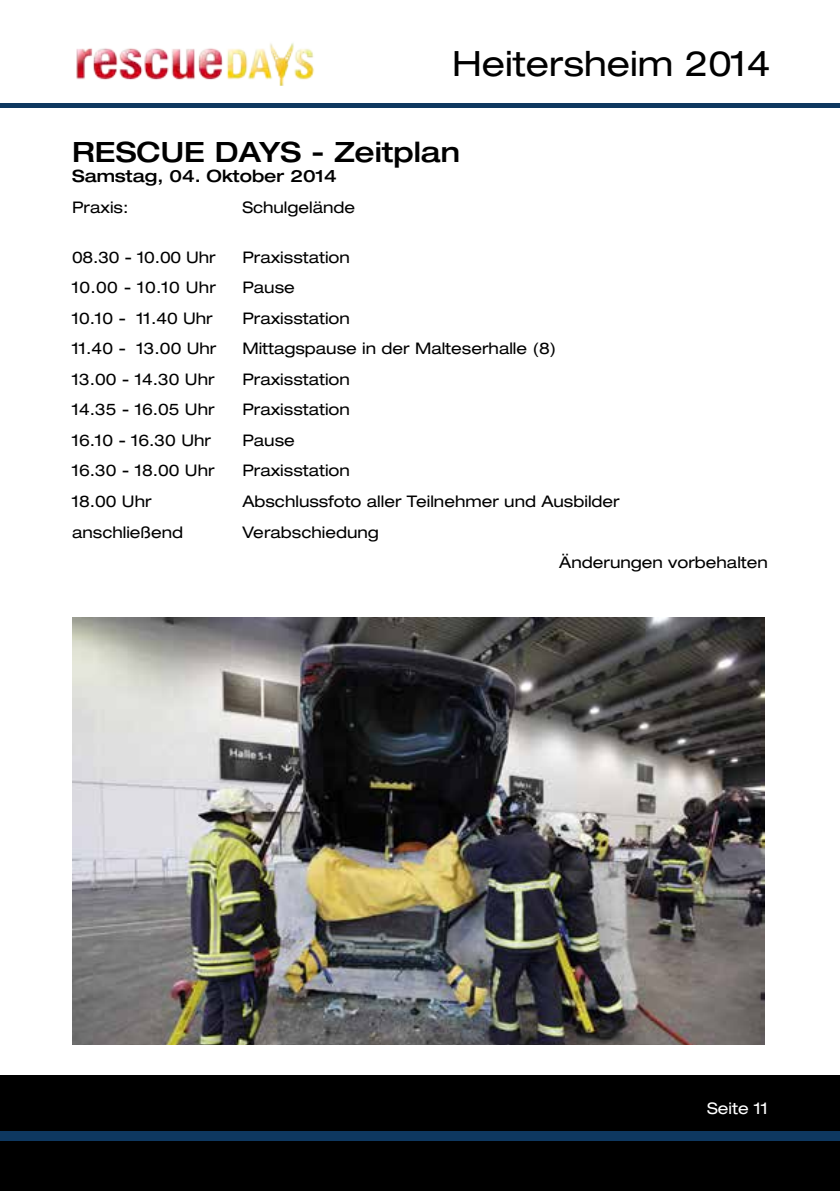
<style>
.page{position:relative;width:840px;height:1191px;background:#fff}
.page>*{position:absolute;margin:0;border:0;box-sizing:border-box;transform-origin:0 0}
.t1{font:expanded 34.8px "Helvetica Neue LT Pro";color:#000}
.t2{font:500 expanded 28px "Helvetica Neue LT Pro";color:#000}
.t3{font:500 expanded 17px "Helvetica Neue LT Pro";color:#000}
.t4{font:expanded 16px "Helvetica Neue LT Pro";color:#000}
.t5{font:expanded 16px "Helvetica Neue LT Pro";letter-spacing:.02em;color:#000}
.t6{font:expanded 16px "Helvetica Neue LT Pro";color:#fff}
</style>
<div class="page">
<img style="left:72px;top:618px;width:692px;height:426px">
<div style="left:0;top:1075px;width:839px;height:116px;background:#000"></div>
<hr style="left:0;top:104px;width:839px;height:4px;background:#0e3860">
<img style="left:76px;top:43px;width:238px;height:42px">
<div style="left:0;top:1131px;width:839px;height:10px;background:#0e3860"></div>
<h1 class="t1" style="left:452px;top:42px;width:320px">Heitersheim 2014</h1>
<h2 class="t2" style="left:72px;top:134px;width:389px">RESCUE DAYS - Zeitplan</h2>
<p class="t3" style="left:72px;top:165px;width:266px">Samstag, 04. Oktober 2014</p>
<p class="t4" style="left:72px;top:197px;width:58px">Praxis:</p>
<p class="t4" style="left:242px;top:197px;width:114px">Schulgelände</p>
<p class="t4" style="left:72px;top:247px;width:145px">08.30 - 10.00 Uhr</p>
<p class="t4" style="left:242px;top:247px;width:109px">Praxisstation</p>
<p class="t5" style="left:72px;top:277px;width:145px">10.00 - 10.10 Uhr</p>
<p class="t4" style="left:242px;top:277px;width:54px">Pause</p>
<p class="t4" style="left:72px;top:308px;width:142px">10.10 - 11.40 Uhr</p>
<p class="t4" style="left:242px;top:308px;width:109px">Praxisstation</p>
<p class="t4" style="left:72px;top:338px;width:146px">11.40 - 13.00 Uhr</p>
<p class="t4" style="left:242px;top:338px;width:315px">Mittagspause in der Malteserhalle (8)</p>
<p class="t4" style="left:72px;top:369px;width:144px">13.00 - 14.30 Uhr</p>
<p class="t4" style="left:242px;top:369px;width:109px">Praxisstation</p>
<p class="t4" style="left:72px;top:399px;width:144px">14.35 - 16.05 Uhr</p>
<p class="t4" style="left:242px;top:399px;width:109px">Praxisstation</p>
<p class="t4" style="left:72px;top:430px;width:140px">16.10 - 16.30 Uhr</p>
<p class="t4" style="left:242px;top:430px;width:54px">Pause</p>
<p class="t4" style="left:72px;top:460px;width:144px">16.30 - 18.00 Uhr</p>
<p class="t4" style="left:242px;top:460px;width:109px">Praxisstation</p>
<p class="t4" style="left:72px;top:491px;width:81px">18.00 Uhr</p>
<p class="t4" style="left:242px;top:491px;width:378px">Abschlussfoto aller Teilnehmer und Ausbilder</p>
<p class="t4" style="left:72px;top:522px;width:112px">anschließend</p>
<p class="t4" style="left:242px;top:522px;width:138px">Verabschiedung</p>
<p class="t4" style="left:559px;top:552px;width:210px">Änderungen vorbehalten</p>
<p class="t6" style="left:706px;top:1098px;width:63px">Seite 11</p>
</div>
